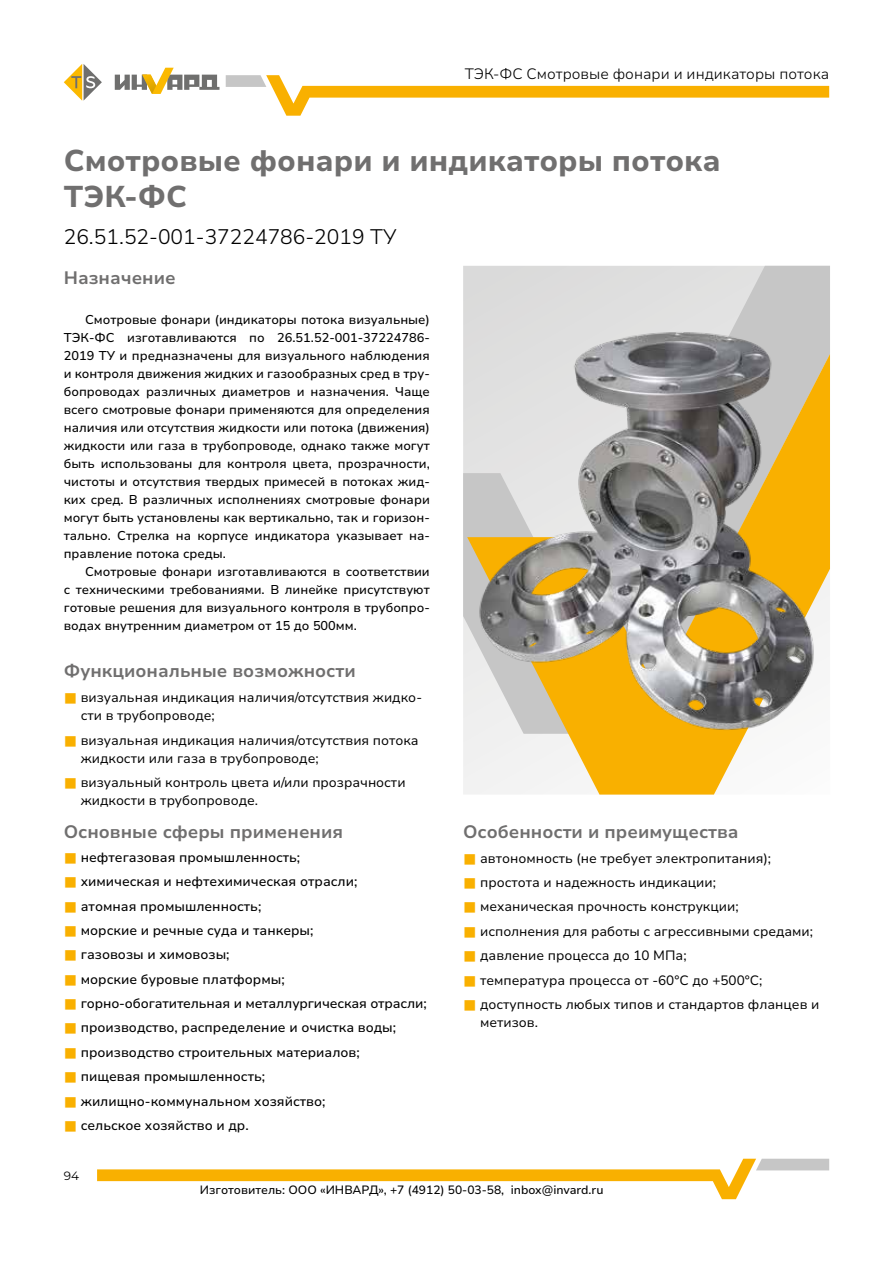
<style>
.page{position:relative;width:893px;height:1263px;background:#fff}
.page>*{position:absolute;margin:0;border:0;box-sizing:border-box;transform-origin:0 0}
.t1{font:800 30px/36px "Nunito Sans 10 pt";color:#706f6f}
.t2{font:300 21px "Nunito Sans 10 pt";color:#000}
.t3{font:700 18px "Nunito Sans 10 pt";color:#706f6f}
.t4{font:300 15px "Nunito Sans 10 pt";color:#000}
.t5{font:13.5px/24.5px "Nunito Sans 10 pt";color:#000}
.t6{font:500 13.5px/24.5px "Nunito Sans 10 pt";color:#000}
.t7{font:500 12.75px/18px "Nunito Sans 10 pt";color:#000;text-align:justify}
.t8{font:500 12px "Nunito Sans 10 pt";color:#000}
.t9{font:12px "Montserrat";color:#000}
</style>
<div class="page">
<svg style="left:97px;top:1159px;width:732px;height:40px"></svg>
<svg style="left:226px;top:75px;width:603px;height:41px"></svg>
<svg style="left:64px;top:64px;width:38px;height:37px"></svg>
<svg style="left:115px;top:68px;width:104px;height:26px"></svg>
<svg style="left:463px;top:266px;width:367px;height:468px;background:#d8d8d8"></svg>
<svg style="left:467px;top:354px;width:363px;height:440px"></svg>
<img style="left:472px;top:325px;width:348px;height:410px">
<p class="t4" style="left:465px;top:63px;width:366px">ТЭК-ФС Смотровые фонари и индикаторы потока</p>
<h1 class="t1" style="left:64px;top:141px;width:658px">Смотровые фонари и индикаторы потока<br>ТЭК-ФС</h1>
<h2 class="t2" style="left:64px;top:223px;width:334px">26.51.52-001-37224786-2019 ТУ</h2>
<h3 class="t3" style="left:64px;top:265px;width:113px">Назначение</h3>
<p class="t7" style="left:64px;top:310px;width:368px;text-indent:21px">Смотровые фонари (индикаторы потока визуальные)<br>ТЭК-ФС изготавливаются по 26.51.52-001-37224786- 2019 ТУ и предназначены для визуального наблюдения и контроля движения жидких и газообразных сред в тру&shy;бопроводах различных диаметров и назначения. Чаще всего смотровые фонари применяются для определения наличия или отсутствия жидкости или потока (движения) жидкости или газа в трубопроводе, однако также могут быть использованы для контроля цвета, прозрачности, чистоты и отсутствия твердых примесей в потоках жид&shy;ких сред. В различных исполнениях смотровые фонари могут быть установлены как вертикально, так и горизон&shy;тально. Стрелка на корпусе индикатора указывает на&shy;правление потока среды.</p>
<p class="t7" style="left:64px;top:562px;width:368px;text-indent:21px">Смотровые фонари изготавливаются в соответствии с техническими требованиями. В линейке присутствуют готовые решения для визуального контроля в трубопро&shy;водах внутренним диаметром от 15 до 500мм.</p>
<h3 class="t3" style="left:64px;top:658px;width:293px">Функциональные возможности</h3>
<p class="t5" style="left:81px;top:688px;width:343px;line-height:18px">визуальная индикация наличия/отсутствия жидко&shy;сти в трубопроводе;</p>
<p class="t5" style="left:81px;top:731px;width:339px;line-height:18px">визуальная индикация наличия/отсутствия потока жидкости или газа в трубопроводе;</p>
<p class="t5" style="left:81px;top:773px;width:326px;line-height:18px">визуальный контроль цвета и/или прозрачности жидкости в трубопроводе.</p>
<h3 class="t3" style="left:64px;top:819px;width:281px">Основные сферы применения</h3>
<p class="t6" style="left:81px;top:844px;width:347px">нефтегазовая промышленность;<br>химическая и нефтехимическая отрасли;<br>атомная промышленность;<br>морские и речные суда и танкеры;<br>газовозы и химовозы;<br>морские буровые платформы; горно-обогатительная и металлургическая отрасли; производство, распределение и очистка воды; производство строительных материалов;<br>пищевая промышленность; жилищно-коммунальном хозяйство;<br>сельское хозяйство и др.</p>
<p class="t9" style="left:64px;top:1167px;width:17px">94</p>
<h3 class="t3" style="left:463px;top:819px;width:277px">Особенности и преимущества</h3>
<p class="t5" style="left:480px;top:845px;width:341px">автономность (не требует электропитания); простота и надежность индикации;<br>механическая прочность конструкции; исполнения для работы с агрессивными средами; давление процесса до 10 МПа;<br>температура процесса от -60°С до +500°С; доступность любых типов и стандартов фланцев и</p>
<p class="t5" style="left:480px;top:1009px;width:59px">метизов.</p>
<p class="t8" style="left:200px;top:1182px;width:405px">Изготовитель: ООО «ИНВАРД», +7 (4912) 50-03-58, inbox@invard.ru</p>
</div>
